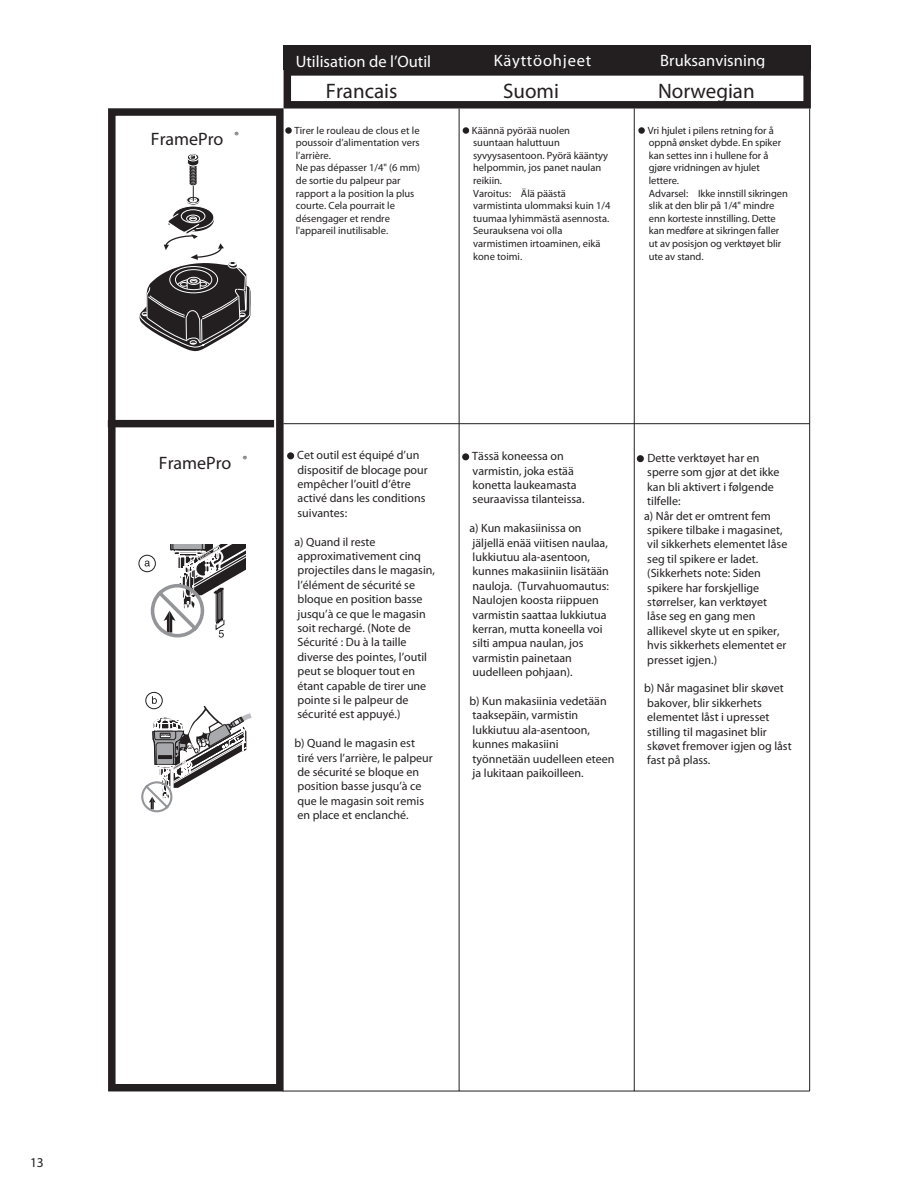
<style>
.page{position:relative;width:918px;height:1188px;background:#fff}
.page>*{position:absolute;margin:0;border:0;box-sizing:border-box;transform-origin:0 0}
.t1{font:700 21px "Helvetica";color:#231f20}
.t2{font:700 18px "Helvetica";color:#231f20}
.t3{font:700 16.5px "Helvetica";letter-spacing:.005em;color:#fff}
.t4{font:700 16.5px "Helvetica";letter-spacing:.05em;color:#fff}
.t5{font:700 13.5px "Helvetica";color:#231f20}
.t6{font:12px/14.4px "Helvetica";color:#231f20}
.t7{font:10.5px/12.6px "Helvetica";color:#231f20}
.s1{font-weight:700}
</style>
<div class="page">
<div style="left:284px;top:45px;width:527px;height:25px;background:#231f20"></div>
<div style="left:287px;top:452px;width:7px;height:7px;background:#231f20;border-radius:50%"></div>
<div style="left:637px;top:455px;width:7px;height:7px;background:#231f20;border-radius:50%"></div>
<div style="left:462px;top:453px;width:7px;height:7px;background:#231f20;border-radius:50%"></div>
<svg style="left:285px;top:127px;width:7px;height:7px"></svg>
<svg style="left:638px;top:127px;width:7px;height:7px"></svg>
<div style="left:463px;top:127px;width:6px;height:7px;background:#231f20;border-radius:50%"></div>
<div style="left:108px;top:108px;width:176px;height:983px;border:7px solid #231f20"></div>
<hr style="left:809px;top:109px;width:1px;height:982px;background:#231f20">
<hr style="left:283px;top:1091px;width:527px;height:1px;background:#231f20">
<hr style="left:634px;top:109px;width:1px;height:982px;background:#231f20">
<hr style="left:459px;top:109px;width:1px;height:982px;background:#231f20">
<div style="left:108px;top:420px;width:166px;height:7px;background:#231f20"></div>
<div style="left:284px;top:68px;width:527px;height:41px;border:7px solid #231f20"></div>
<div style="left:139px;top:555px;width:17px;height:17px;border:1px solid #231f20;border-radius:50%"></div>
<svg style="left:145px;top:544px;width:100px;height:94px"></svg>
<div style="left:145px;top:692px;width:18px;height:17px;border:1px solid #231f20;border-radius:50%"></div>
<svg style="left:141px;top:696px;width:111px;height:117px"></svg>
<svg style="left:172px;top:206px;width:42px;height:23px"></svg>
<div style="left:172px;top:206px;width:42px;height:23px;border:1px solid #fff;border-radius:50%"></div>
<div style="left:181px;top:210px;width:24px;height:13px;background:#231f20;border-radius:50%"></div>
<div style="left:181px;top:209px;width:24px;height:14px;border:1px solid #fff;border-radius:50%"></div>
<svg style="left:139px;top:214px;width:112px;height:138px"></svg>
<div style="left:187px;top:198px;width:13px;height:7px;border:1px solid #fff;border-radius:50%"></div>
<div style="left:187px;top:196px;width:13px;height:8px;border:1px solid #fff;border-radius:50%"></div>
<svg style="left:187px;top:153px;width:12px;height:49px"></svg>
<hr style="left:283px;top:423px;width:527px;height:1px;background:#231f20">
<p class="t2" style="left:151px;top:128px;width:90px">FramePro <sup>®</sup></p>
<p class="t3" style="left:296px;top:51px;width:137px">Utilisation de l’Outil</p>
<p class="t4" style="left:494px;top:51px;width:99px">Käyttöohjeet</p>
<p class="t3" style="left:660px;top:51px;width:107px">Bruksanvisning</p>
<p class="t1" style="left:326px;top:78px;width:73px">Francais</p>
<p class="t1" style="left:503px;top:78px;width:57px">Suomi</p>
<p class="t1" style="left:658px;top:78px;width:98px">Norwegian</p>
<p class="t7" style="left:295px;top:124px;width:127px">Tirer le rouleau de clous et le poussoir d’alimentation vers l’arrière.<br>Ne pas dépasser 1/4" (6 mm) de sortie du palpeur par rapport a la position la plus courte. Cela pourrait le désengager et rendre l'appareil inutilisable.</p>
<p class="t7" style="left:648px;top:124px;width:142px">Vri hjulet i pilens retning for å oppnå ønsket dybde. En spiker kan settes inn i hullene for å gjøre vridningen av hjulet lettere.<br><span class="s1">Advarsel:</span> Ikke innstill sikringen slik at den blir på 1/4" mindre enn korteste innstilling. Dette kan medføre at sikringen faller ut av posisjon og verktøyet blir ute av stand.</p>
<p class="t7" style="left:472px;top:124px;width:140px">Käännä pyörää nuolen suuntaan haluttuun syvyysasentoon. Pyörä kääntyy helpommin, jos panet naulan reikiin.<br><span class="s1">Varoitus:</span> Älä päästä varmistinta ulommaksi kuin 1/4 tuumaa lyhimmästä asennosta.<br>Seurauksena voi olla varmistimen irtoaminen, eikä kone toimi.</p>
<p class="t2" style="left:159px;top:452px;width:90px">FramePro <sup>®</sup></p>
<p class="t6" style="left:297px;top:448px;width:132px">Cet outil est équipé d’un dispositif de blocage pour empêcher l’ouitl d’être activé dans les conditions suivantes:</p>
<p class="t6" style="left:294px;top:534px;width:142px">a) Quand il reste approximativement cinq projectiles dans le magasin, l’élément de sécurité se bloque en position basse jusqu’à ce que le magasin soit rechargé. (Note de<br>Sécurité : Du à la taille diverse des pointes, l’outil peut se bloquer tout en étant capable de tirer une pointe si le palpeur de sécurité est appuyé.)</p>
<p class="t6" style="left:294px;top:736px;width:140px">b) Quand le magasin est tiré vers l’arrière, le palpeur de sécurité se bloque en position basse jusqu’à ce que le magasin soit remis en place et enclanché.</p>
<p class="t6" style="left:472px;top:449px;width:114px">Tässä koneessa on varmistin, joka estää konetta laukeamasta seuraavissa tilanteissa.</p>
<p class="t6" style="left:469px;top:521px;width:141px">a) Kun makasiinissa on jäljellä enää viitisen naulaa, lukkiutuu ala-asentoon, kunnes makasiiniin lisätään nauloja. (Turvahuomautus:<br>Naulojen koosta riippuen varmistin saattaa lukkiutua kerran, mutta koneella voi silti ampua naulan, jos varmistin painetaan uudelleen pohjaan).</p>
<p class="t6" style="left:469px;top:694px;width:147px">b) Kun makasiinia vedetään taaksepäin, varmistin lukkiutuu ala-asentoon, kunnes makasiini työnnetään uudelleen eteen ja lukitaan paikoilleen.</p>
<p class="t6" style="left:644px;top:451px;width:145px">Dette verktøyet har en sperre som gjør at det ikke kan bli aktivert i følgende tilfelle:<br>a) Når det er omtrent fem spikere tilbake i magasinet, vil sikkerhets elementet låse seg til spikere er ladet. (Sikkerhets note: Siden spikere har forskjellige størrelser, kan verktøyet<br>låse seg en gang men allikevel skyte ut en spiker, hvis sikkerhets elementet er presset igjen.)</p>
<p class="t6" style="left:644px;top:681px;width:149px">b) Når magasinet blir skøvet bakover, blir sikkerhets elementet låst i upresset stilling til magasinet blir skøvet fremover igjen og låst fast på plass.</p>
<p class="t5" style="left:30px;top:1154px;width:15px">13</p>
</div>
